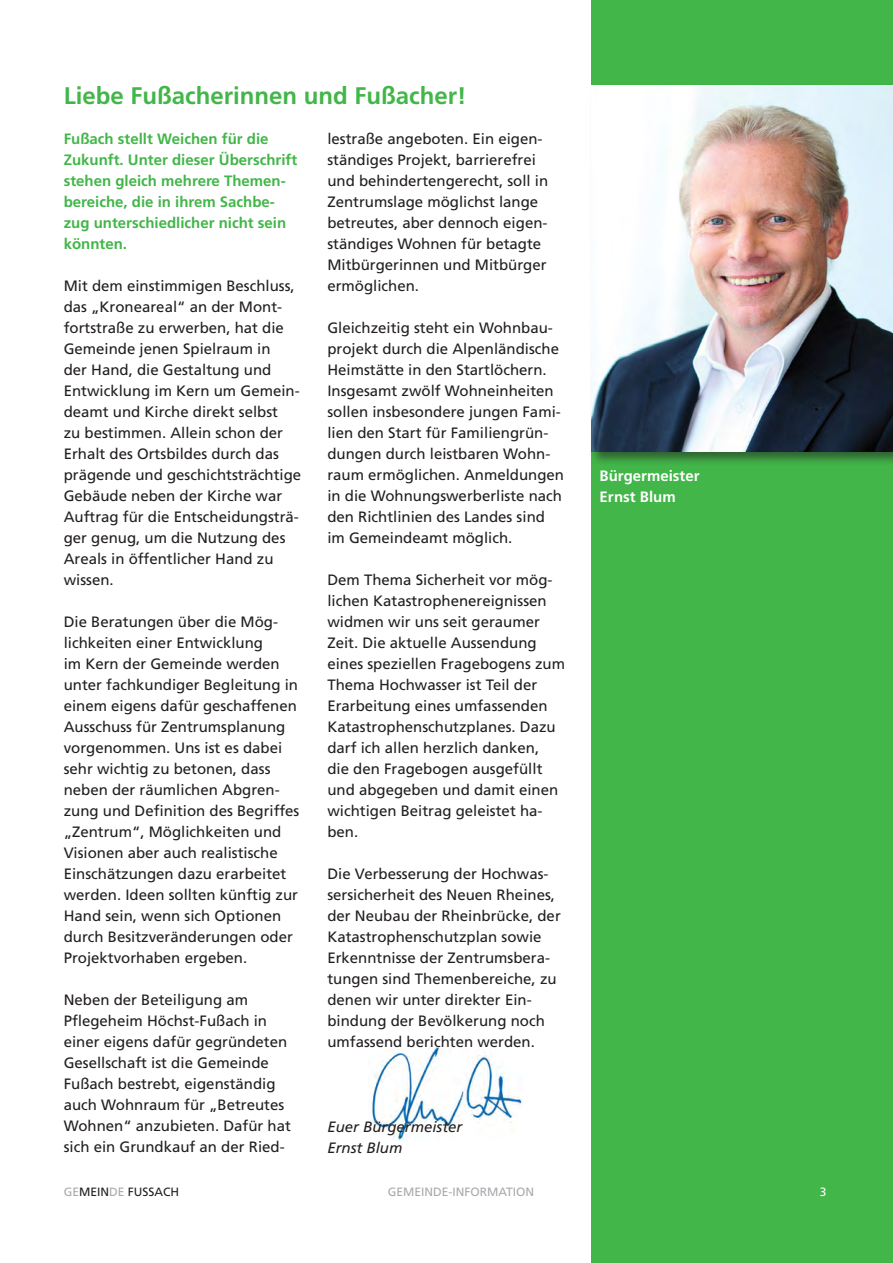
<style>
.page{position:relative;width:893px;height:1263px;background:#fff}
.page>*{position:absolute;margin:0;border:0;box-sizing:border-box;transform-origin:0 0}
.Titel_16_pkt{font:700 24px "Frutiger";color:#42b649}
.t1{font:15px/21px "Frutiger";color:#231f20}
.Vorspann{font:700 15px/21px "Frutiger";color:#42b649}
.t2{font:italic 15px "Frutiger";color:#231f20}
.hfett_weiß{font:700 15px "Frutiger";color:#fff}
.BU{font:12px "Frutiger";color:#a8a9ad}
.BU-2{font:12px "Frutiger";color:#231f20}
.BU-3{font:12px "Frutiger";color:#fff}
.s1{color:#a8a9ad}
</style>
<div class="page">
<div style="left:591px;top:0;width:302px;height:1263px;background:#42b649"></div>
<div style="left:589px;top:83px;width:304px;height:383px;background:#231f20;opacity:.55"></div>
<img style="left:591px;top:85px;width:302px;height:367px">
<img style="left:370px;top:1047px;width:152px;height:94px">
<p class="Titel_16_pkt" style="left:64px;top:81px;width:404px">Liebe Fußacherinnen und Fußacher!</p>
<p class="Vorspann" style="left:64px;top:128px;width:235px">Fußach stellt Weichen für die<br>Zukunft. Unter dieser Überschrift stehen gleich mehrere Themen&shy;bereiche, die in ihrem Sachbe&shy;zug unterschiedlicher nicht sein könnten.</p>
<p class="t1" style="left:64px;top:275px;width:239px">Mit dem einstimmigen Beschluss, das „Kroneareal“ an der Mont&shy;fortstraße zu erwerben, hat die<br>Gemeinde jenen Spielraum in<br>der Hand, die Gestaltung und<br>Entwicklung im Kern um Gemein&shy;deamt und Kirche direkt selbst<br>zu bestimmen. Allein schon der<br>Erhalt des Ortsbildes durch das prägende und geschichtsträchtige<br>Gebäude neben der Kirche war<br>Auftrag für die Entscheidungsträ&shy;ger genug, um die Nutzung des<br>Areals in öffentlicher Hand zu wissen.</p>
<p class="t1" style="left:64px;top:611px;width:237px">Die Beratungen über die Mög&shy;lichkeiten einer Entwicklung<br>im Kern der Gemeinde werden unter fachkundiger Begleitung in einem eigens dafür geschaffenen<br>Ausschuss für Zentrumsplanung vorgenommen. Uns ist es dabei sehr wichtig zu betonen, dass neben der räumlichen Abgren&shy;zung und Definition des Begriffes „Zentrum“, Möglichkeiten und<br>Visionen aber auch realistische<br>Einschätzungen dazu erarbeitet werden. Ideen sollten künftig zur<br>Hand sein, wenn sich Optionen durch Besitzveränderungen oder<br>Projektvorhaben ergeben.</p>
<p class="t1" style="left:64px;top:989px;width:229px">Neben der Beteiligung am<br>Pflegeheim Höchst-Fußach in einer eigens dafür gegründeten<br>Gesellschaft ist die Gemeinde<br>Fußach bestrebt, eigenständig auch Wohnraum für „Betreutes<br>Wohnen“ anzubieten. Dafür hat sich ein Grundkauf an der Ried-</p>
<p class="t1" style="left:327px;top:128px;width:222px">lestraße angeboten. Ein eigen&shy;ständiges Projekt, barrierefrei und behindertengerecht, soll in<br>Zentrumslage möglichst lange betreutes, aber dennoch eigen&shy;ständiges Wohnen für betagte<br>Mitbürgerinnen und Mitbürger ermöglichen.</p>
<p class="t1" style="left:327px;top:317px;width:238px">Gleichzeitig steht ein Wohnbau&shy;projekt durch die Alpenländische<br>Heimstätte in den Startlöchern.<br>Insgesamt zwölf Wohneinheiten sollen insbesondere jungen Fami&shy;lien den Start für Familiengrün&shy;dungen durch leistbaren Wohn&shy;raum ermöglichen. Anmeldungen in die Wohnungswerberliste nach den Richtlinien des Landes sind im Gemeindeamt möglich.</p>
<p class="t1" style="left:327px;top:569px;width:239px">Dem Thema Sicherheit vor mög&shy;lichen Katastrophenereignissen widmen wir uns seit geraumer<br>Zeit. Die aktuelle Aussendung eines speziellen Fragebogens zum<br>Thema Hochwasser ist Teil der<br>Erarbeitung eines umfassenden<br>Katastrophenschutzplanes. Dazu darf ich allen herzlich danken,<br>die den Fragebogen ausgefüllt und abgegeben und damit einen wichtigen Beitrag geleistet ha&shy;ben.</p>
<p class="t1" style="left:327px;top:863px;width:235px">Die Verbesserung der Hochwas&shy;sersicherheit des Neuen Rheines, der Neubau der Rheinbrücke, der<br>Katastrophenschutzplan sowie<br>Erkenntnisse der Zentrumsbera&shy;tungen sind Themenbereiche, zu denen wir unter direkter Ein&shy;bindung der Bevölkerung noch umfassend berichten werden.</p>
<p class="t2" style="left:327px;top:1118px;width:137px">Euer Bürgermeister</p>
<p class="t2" style="left:327px;top:1139px;width:77px">Ernst Blum</p>
<p class="hfett_weiß" style="left:600px;top:466px;width:102px">Bürgermeister</p>
<p class="hfett_weiß" style="left:600px;top:487px;width:78px">Ernst Blum</p>
<p class="BU-2" style="left:64px;top:1184px;width:117px"><span class="s1">GE</span>MEIN<span class="s1">DE</span> FUSSACH</p>
<p class="BU" style="left:388px;top:1184px;width:148px">GEMEINDE-INFORMATION</p>
<p class="BU-3" style="left:820px;top:1184px;width:8px">3</p>
</div>
